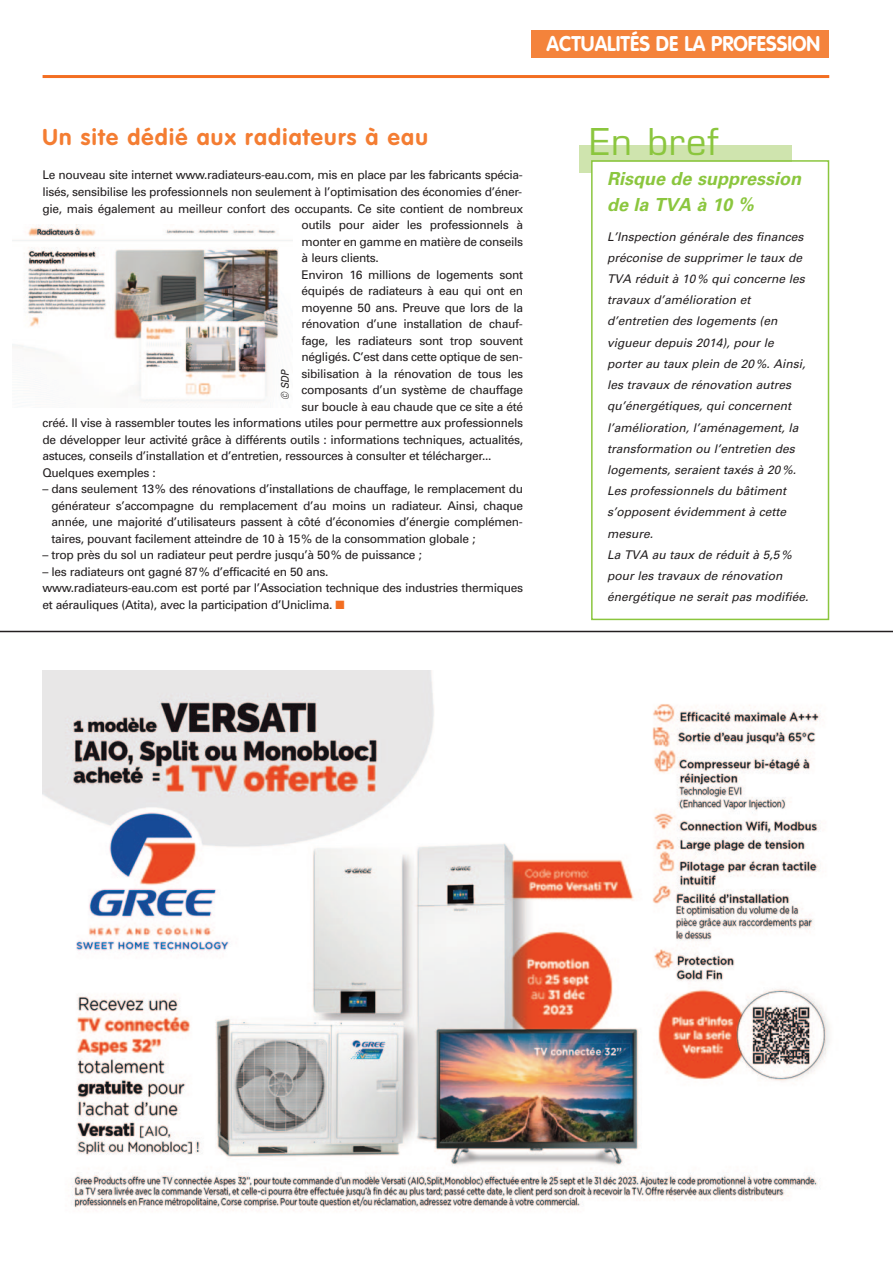
<style>
.page{position:relative;width:893px;height:1263px;background:#fff}
.page>*{position:absolute;margin:0;border:0;box-sizing:border-box;transform-origin:0 0}
.t1{font:36px "Eurostile";letter-spacing:.03em;color:#8bc63e}
.t2{font:700 22.5px "VAG Rounded Std";letter-spacing:.055em;color:#f47d32}
.t3{font:700 21px "VAG Rounded Std";color:#fff;scale:.95 1}
.t4{font:18px/25.7px "Univers LT 65 Bd Obl";color:#8bc63e}
.t5{font:12px/16.5px "Univers";letter-spacing:-.03em;color:#231f20;text-align:justify}
.t6{font:12px/21.1px "Univers LT 55 Obl";color:#231f20}
.t7{font:10.5px "Univers LT 55 Obl";color:#231f20;scale:.9 1}
.s1{color:#f36e21}
</style>
<div class="page">
<hr style="left:43px;top:75px;width:786px;height:3px;background:#f36e21">
<div style="left:531px;top:30px;width:298px;height:27px;background:#f4833b"></div>
<img style="left:43px;top:671px;width:786px;height:540px">
<hr style="left:0;top:631px;width:893px;height:1px;background:#231f20">
<img style="left:13px;top:224px;width:280px;height:177px">
<div style="left:579px;top:145px;width:213px;height:28px;background:#cfe4ae"></div>
<div style="left:593px;top:162px;width:235px;height:457px;background:#fff"></div>
<div style="left:591px;top:160px;width:238px;height:460px;border:2px solid #8bc63e"></div>
<h3 class="t3" style="left:547px;top:35px;width:290px">ACTUALITÉS DE LA PROFESSION</h3>
<h2 class="t2" style="left:43px;top:128px;width:387px">Un site dédié aux radiateurs à eau</h2>
<p class="t5" style="left:43px;top:168px;width:482px">Le nouveau site internet www.radiateurs-eau.com, mis en place par les fabricants spécia-</p>
<p class="t5" style="left:43px;top:185px;width:481px">lisés, sensibilise les professionnels non seulement à l’optimisation des économies d’éner-</p>
<p class="t5" style="left:43px;top:201px;width:482px">gie, mais également au meilleur confort des occupants. Ce site contient de nombreux</p>
<p class="t5" style="left:302px;top:218px;width:223px">outils pour aider les professionnels à</p>
<p class="t5" style="left:302px;top:234px;width:223px">monter en gamme en matière de conseils</p>
<p class="t5" style="left:302px;top:251px;width:79px">à leurs clients.</p>
<p class="t5" style="left:302px;top:267px;width:223px">Environ 16 millions de logements sont</p>
<p class="t5" style="left:302px;top:284px;width:223px">équipés de radiateurs à eau qui ont en</p>
<p class="t5" style="left:302px;top:300px;width:223px">moyenne 50 ans. Preuve que lors de la</p>
<p class="t5" style="left:302px;top:317px;width:223px">rénovation d’une installation de chauf-</p>
<p class="t5" style="left:302px;top:333px;width:223px">fage, les radiateurs sont trop souvent</p>
<p class="t5" style="left:302px;top:350px;width:223px">négligés. C’est dans cette optique de sen-</p>
<p class="t5" style="left:302px;top:366px;width:223px">sibilisation à la rénovation de tous les</p>
<p class="t5" style="left:302px;top:383px;width:223px">composants d’un système de chauffage</p>
<p class="t5" style="left:302px;top:399px;width:223px">sur boucle à eau chaude que ce site a été</p>
<p class="t5" style="left:43px;top:416px;width:482px">créé. Il vise à rassembler toutes les informations utiles pour permettre aux professionnels</p>
<p class="t5" style="left:43px;top:432px;width:482px">de développer leur activité grâce à différents outils : informations techniques, actualités,</p>
<p class="t5" style="left:43px;top:449px;width:450px">astuces, conseils d’installation et d’entretien, ressources à consulter et télécharger...</p>
<p class="t5" style="left:43px;top:465px;width:115px">Quelques exemples :</p>
<p class="t5" style="left:52px;top:482px;width:473px;text-indent:-9px">– dans seulement 13 % des rénovations d’installations de chauffage, le remplacement du générateur s’accompagne du remplacement d’au moins un radiateur. Ainsi, chaque année, une majorité d’utilisateurs passent à côté d’économies d’énergie complémen&shy;taires, pouvant facilement atteindre de 10 à 15 % de la consommation globale ;</p>
<p class="t5" style="left:43px;top:548px;width:381px">– trop près du sol un radiateur peut perdre jusqu’à 50 % de puissance ;</p>
<p class="t5" style="left:43px;top:564px;width:482px;text-align:left">– les radiateurs ont gagné 87 % d’efficacité en 50 ans.<br>www.radiateurs-eau.com est porté par l’Association technique des industries thermiques et aérauliques (Atita), avec la participation d’Uniclima. <span class="s1">■</span></p>
<p class="t7" style="left:279px;top:400px;width:35px;rotate:-90deg">© SDP</p>
<h1 class="t1" style="left:590px;top:128px;width:130px">En bref</h1>
<h3 class="t4" style="left:607px;top:166px;width:196px">Risque de suppression de la TVA à 10 %</h3>
<p class="t6" style="left:607px;top:226px;width:203px">L’Inspection générale des finances préconise de supprimer le taux de<br>TVA réduit à 10% qui concerne les travaux d’amélioration et d’entretien des logements (en vigueur depuis 2014), pour le porter au taux plein de 20%. Ainsi, les travaux de rénovation autres qu’énergétiques, qui concernent l’amélioration, l’aménagement, la transformation ou l’entretien des logements, seraient taxés à 20%.<br>Les professionnels du bâtiment s’opposent évidemment à cette mesure.<br>La TVA au taux de réduit à 5,5% pour les travaux de rénovation énergétique ne serait pas modifiée.</p>
</div>
